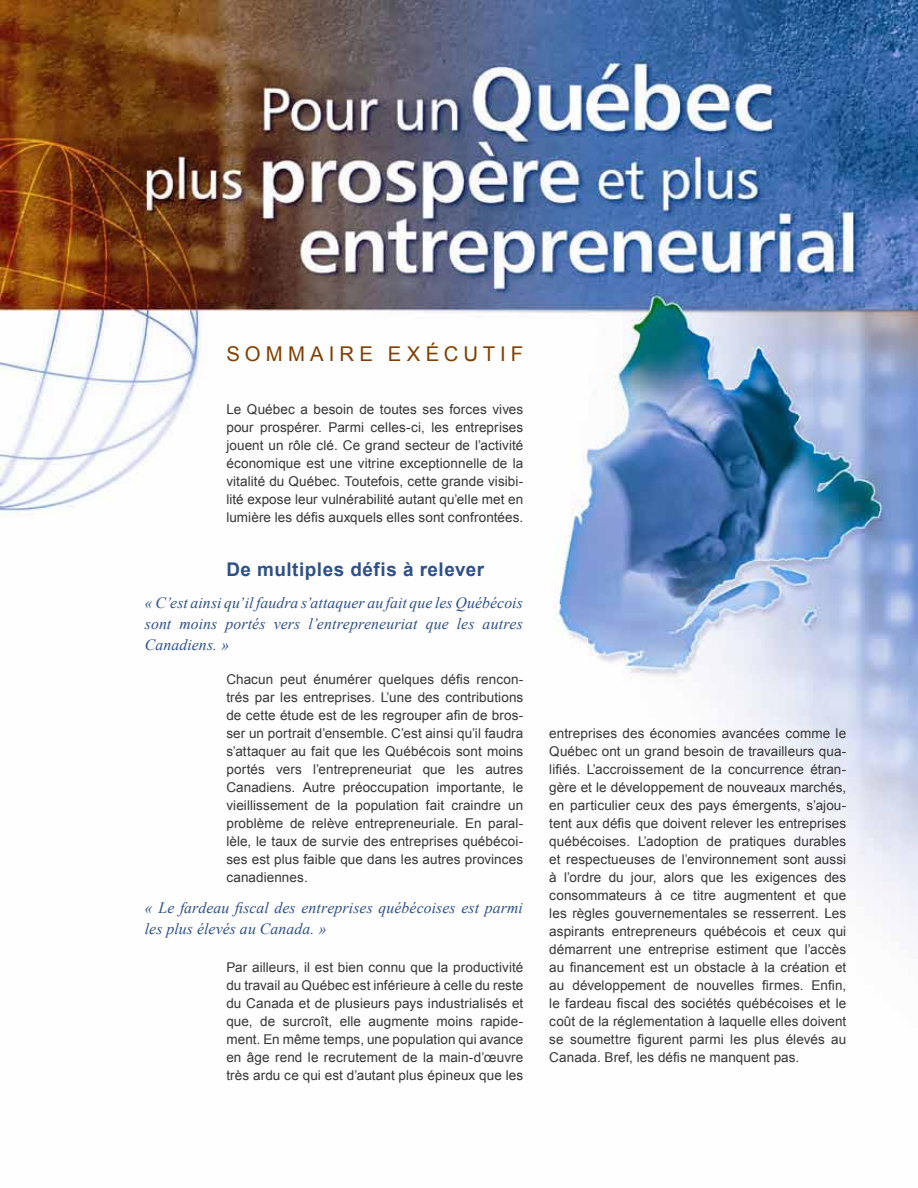
<style>
.page{position:relative;width:918px;height:1188px;background:#fff}
.page>*{position:absolute;margin:0;border:0;box-sizing:border-box;transform-origin:0 0}
.t1{font:20.4px "Arial";letter-spacing:.25em;color:#803f00}
.t2{font:700 18.9px "Arial";letter-spacing:.025em;color:#2d5088}
.t3{font:italic 15.75px/21px "Times New Roman";letter-spacing:.005em;color:#2d5088;text-align:justify}
.t4{font:13.5px/18px "Arial";letter-spacing:.005em;color:#363537;text-align:justify}
</style>
<div class="page">
<img style="left:0;top:0;width:918px;height:941px">
<h1 class="t1" style="left:226px;top:340px;width:298px">Sommaire exécutif</h1>
<p class="t4" style="left:226px;top:400px;width:298px">Le Québec a besoin de toutes ses forces vives pour prospérer. Parmi celles-ci, les entreprises jouent un rôle clé. Ce grand secteur de l’activité économique est une vitrine exceptionnelle de la vitalité du Québec. Toutefois, cette grande visibi&shy;lité expose leur vulnérabilité autant qu’elle met en lumière les défis auxquels elles sont confrontées.</p>
<h2 class="t2" style="left:226px;top:557px;width:259px">De multiples défis à relever</h2>
<p class="t3" style="left:145px;top:592px;width:379px">« C’est ainsi qu’il faudra s’attaquer au fait que les Québécois sont moins portés vers l’entrepreneuriat que les autres Canadiens. »</p>
<p class="t4" style="left:226px;top:670px;width:299px">Chacun peut énumérer quelques défis rencon&shy;trés par les entreprises. L’une des contributions de cette étude est de les regrouper afin de bros&shy;ser un portrait d’ensemble. C’est ainsi qu’il faudra s’attaquer au fait que les Québécois sont moins portés vers l’entrepreneuriat que les autres Canadiens. Autre préoccupation importante, le vieillissement de la population fait craindre un problème de relève entrepreneuriale. En paral&shy;lèle, le taux de survie des entreprises québécoi&shy;ses est plus faible que dans les autres provinces canadiennes.</p>
<p class="t3" style="left:145px;top:897px;width:379px">« Le fardeau fiscal des entreprises québécoises est parmi les plus élevés au Canada. »</p>
<p class="t4" style="left:226px;top:958px;width:299px">Par ailleurs, il est bien connu que la productivité du travail au Québec est inférieure à celle du reste du Canada et de plusieurs pays industrialisés et que, de surcroît, elle augmente moins rapide&shy;ment. En même temps, une population qui avance en âge rend le recrutement de la main-d’œuvre très ardu ce qui est d’autant plus épineux que les</p>
<p class="t4" style="left:549px;top:724px;width:298px">entreprises des économies avancées comme le Québec ont un grand besoin de travailleurs qua&shy;lifiés. L’accroissement de la concurrence étran&shy;gère et le développement de nouveaux marchés, en particulier ceux des pays émergents, s’ajou&shy;tent aux défis que doivent relever les entreprises québécoises. L’adoption de pratiques durables et respectueuses de l’environnement sont aussi à l’ordre du jour, alors que les exigences des consommateurs à ce titre augmentent et que les règles gouvernementales se resserrent. Les aspirants entrepreneurs québécois et ceux qui démarrent une entreprise estiment que l’accès au financement est un obstacle à la création et au développement de nouvelles firmes. Enfin, le fardeau fiscal des sociétés québécoises et le coût de la réglementation à laquelle elles doivent se soumettre figurent parmi les plus élevés au Canada. Bref, les défis ne manquent pas.</p>
</div>
